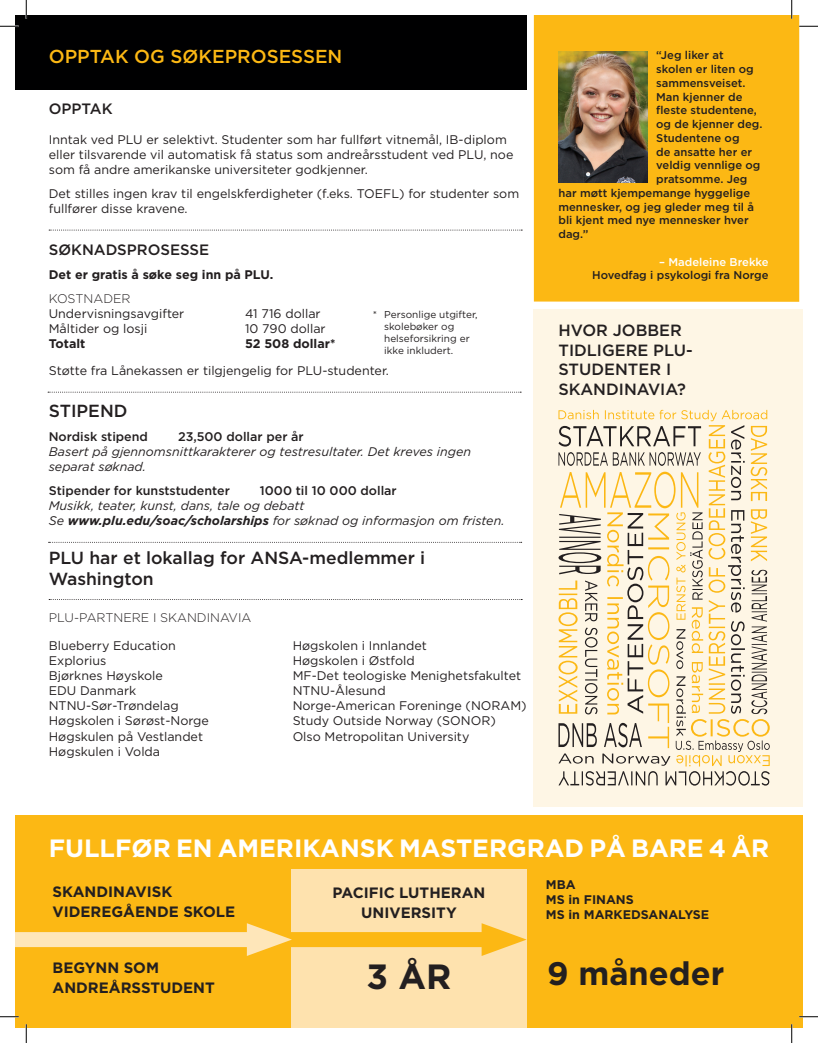
<style>
.page{position:relative;width:818px;height:1043px;background:#fff}
.page>*{position:absolute;margin:0;border:0;box-sizing:border-box;transform-origin:0 0}
.t1{font:700 35px "Gotham";color:#231f20}
.t2{font:700 32.5px "Gotham";color:#231f20}
.t3{font:700 25px "Gotham";color:#fff}
.t4{font:500 18.75px "Gotham";color:#fcb814}
.t5{font:500 17.5px/21px "Gotham";color:#231f20}
.t6{font:500 16.25px/19.5px "Gotham";color:#231f20}
.t7{font:700 15px/20px "Gotham";color:#231f20}
.Pa1{font:500 15px "Gotham";color:#231f20}
.Pa1-2{font:12.5px/15px "Gotham";color:#231f20}
.t8{font:italic 12.5px "Gotham";color:#231f20}
.Pa1-3{font:700 12.5px "Gotham";color:#231f20}
.t9{font:500 12.5px "Gotham";color:#231f20}
.t10{font:300 12.5px "Gotham";color:#231f20}
.t11{font:500 11.25px "Gotham";color:#231f20}
.t12{font:500 11.25px "Gotham";color:#fff}
.t13{font:10px "Gotham";color:#231f20}
.s1{font-weight:700}
</style>
<div class="page">
<div style="left:15px;top:15px;width:511px;height:74px;background:#000001"></div>
<div style="left:534px;top:15px;width:265px;height:287px;background:#fcb814"></div>
<img style="left:558px;top:51px;width:89px;height:131px">
<div style="left:534px;top:309px;width:268px;height:498px;background:#fef6e5"></div>
<svg style="left:48px;top:392px;width:473px;height:1px"></svg>
<div style="left:15px;top:815px;width:787px;height:213px;background:#fcb814"></div>
<svg style="left:49px;top:599px;width:473px;height:1px"></svg>
<svg style="left:49px;top:542px;width:472px;height:1px"></svg>
<svg style="left:558px;top:410px;width:211px;height:375px"></svg>
<div style="left:291px;top:870px;width:235px;height:158px;background:#fee2ae"></div>
<div style="left:49px;top:932px;width:450px;height:15px;background:#fcb814"></div>
<svg style="left:481px;top:923px;width:45px;height:33px"></svg>
<div style="left:15px;top:932px;width:250px;height:15px;background:#fee6b9"></div>
<svg style="left:247px;top:923px;width:45px;height:33px"></svg>
<svg style="left:49px;top:230px;width:473px;height:1px"></svg>
<svg style="left:0;top:25px;width:19px;height:2px"></svg>
<svg style="left:799px;top:25px;width:19px;height:2px"></svg>
<svg style="left:0;top:1015px;width:19px;height:2px"></svg>
<svg style="left:799px;top:1015px;width:19px;height:2px"></svg>
<svg style="left:25px;top:0;width:2px;height:19px"></svg>
<svg style="left:25px;top:1024px;width:2px;height:18px"></svg>
<svg style="left:790px;top:0;width:2px;height:19px"></svg>
<svg style="left:790px;top:1024px;width:2px;height:18px"></svg>
<p class="t4" style="left:49px;top:45px;width:295px">OPPTAK OG SØKEPROSESSEN</p>
<p class="Pa1" style="left:49px;top:100px;width:65px">OPPTAK</p>
<p class="Pa1-2" style="left:49px;top:132px;width:466px">Inntak ved PLU er selektivt. Studenter som har fullført vitnemål, IB-diplom eller tilsvarende vil automatisk få status som andreårsstudent ved PLU, noe som få andre amerikanske universiteter godkjenner.</p>
<p class="Pa1-2" style="left:49px;top:186px;width:472px">Det stilles ingen krav til engelskferdigheter (f.eks. TOEFL) for studenter som fullfører disse kravene.</p>
<p class="Pa1" style="left:49px;top:241px;width:162px">SØKNADSPROSESSE</p>
<p class="Pa1-3" style="left:49px;top:268px;width:226px">Det er gratis å søke seg inn på PLU.</p>
<p class="t10" style="left:49px;top:292px;width:83px">KOSTNADER</p>
<p class="Pa1-2" style="left:49px;top:306px;width:137px">Undervisningsavgifter</p>
<p class="Pa1-2" style="left:245px;top:306px;width:77px">41 716 dollar</p>
<p class="Pa1-2" style="left:49px;top:321px;width:100px">Måltider og losji</p>
<p class="Pa1-2" style="left:245px;top:321px;width:82px">10 790 dollar</p>
<p class="Pa1-3" style="left:49px;top:337px;width:38px">Totalt</p>
<p class="Pa1-3" style="left:245px;top:337px;width:92px">52 508 dollar*</p>
<p class="Pa1-2" style="left:49px;top:363px;width:342px">Støtte fra Lånekassen er tilgjengelig for PLU-studenter.</p>
<p class="t5" style="left:49px;top:400px;width:80px">STIPEND</p>
<p class="t9" style="left:49px;top:430px;width:101px">Nordisk stipend</p>
<p class="t9" style="left:178px;top:430px;width:127px">23,500 dollar per år</p>
<p class="t8" style="left:49px;top:445px;width:424px">Basert på gjennomsnittkarakterer og testresultater. Det kreves ingen</p>
<p class="t8" style="left:49px;top:460px;width:99px">separat søknad.</p>
<p class="t9" style="left:49px;top:484px;width:183px">Stipender for kunststudenter</p>
<p class="t9" style="left:260px;top:484px;width:138px">1000 til 10 000 dollar</p>
<p class="t8" style="left:49px;top:499px;width:257px">Musikk, teater, kunst, dans, tale og debatt</p>
<p class="t8" style="left:49px;top:514px;width:457px">Se <span class="s1">www.plu.edu/soac/scholarships</span> for søknad og informasjon om fristen.</p>
<p class="t5" style="left:49px;top:547px;width:378px">PLU har et lokallag for ANSA-medlemmer i<br>Washington</p>
<p class="t13" style="left:373px;top:309px;width:106px">* Personlige utgifter,</p>
<p class="t13" style="left:384px;top:321px;width:72px">skolebøker og</p>
<p class="t13" style="left:384px;top:333px;width:87px">helseforsikring er</p>
<p class="t13" style="left:384px;top:345px;width:71px">ikke inkludert.</p>
<p class="t10" style="left:49px;top:611px;width:204px">PLU-PARTNERE I SKANDINAVIA</p>
<p class="Pa1-2" style="left:49px;top:638px;width:129px">Blueberry Education</p>
<p class="Pa1-2" style="left:49px;top:653px;width:59px">Explorius</p>
<p class="Pa1-2" style="left:49px;top:668px;width:116px">Bjørknes Høyskole</p>
<p class="Pa1-2" style="left:49px;top:683px;width:89px">EDU Danmark</p>
<p class="Pa1-2" style="left:49px;top:698px;width:131px">NTNU-Sør-Trøndelag</p>
<p class="Pa1-2" style="left:49px;top:713px;width:162px">Høgskolen i Sørøst-Norge</p>
<p class="Pa1-2" style="left:49px;top:728px;width:156px">Høgskulen på Vestlandet</p>
<p class="Pa1-2" style="left:49px;top:743px;width:113px">Høgskulen i Volda</p>
<p class="Pa1-2" style="left:292px;top:638px;width:136px">Høgskolen i Innlandet</p>
<p class="Pa1-2" style="left:292px;top:653px;width:124px">Høgskolen i Østfold</p>
<p class="Pa1-2" style="left:292px;top:668px;width:230px">MF-Det teologiske Menighetsfakultet</p>
<p class="Pa1-2" style="left:292px;top:683px;width:94px">NTNU-Ålesund</p>
<p class="Pa1-2" style="left:292px;top:698px;width:235px">Norge-American Foreninge (NORAM)</p>
<p class="Pa1-2" style="left:292px;top:713px;width:205px">Study Outside Norway (SONOR)</p>
<p class="Pa1-2" style="left:292px;top:728px;width:178px">Olso Metropolitan University</p>
<p class="t11" style="left:656px;top:49px;width:69px">“Jeg liker at</p>
<p class="t11" style="left:656px;top:63px;width:99px">skolen er liten og</p>
<p class="t11" style="left:656px;top:76px;width:91px">sammensveiset.</p>
<p class="t11" style="left:656px;top:90px;width:88px">Man kjenner de</p>
<p class="t11" style="left:656px;top:104px;width:102px">fleste studentene,</p>
<p class="t11" style="left:656px;top:118px;width:108px">og de kjenner deg.</p>
<p class="t11" style="left:656px;top:131px;width:85px">Studentene og</p>
<p class="t11" style="left:656px;top:145px;width:97px">de ansatte her er</p>
<p class="t11" style="left:656px;top:159px;width:106px">veldig vennlige og</p>
<p class="t11" style="left:656px;top:173px;width:93px">pratsomme. Jeg</p>
<p class="t11" style="left:558px;top:186px;width:193px">har møtt kjempemange hyggelige</p>
<p class="t11" style="left:558px;top:200px;width:197px">mennesker, og jeg gleder meg til å</p>
<p class="t11" style="left:558px;top:214px;width:192px">bli kjent med nye mennesker hver</p>
<p class="t11" style="left:558px;top:228px;width:31px">dag.”</p>
<p class="t12" style="left:659px;top:255px;width:111px">– Madeleine Brekke</p>
<p class="t11" style="left:592px;top:269px;width:178px">Hovedfag i psykologi fra Norge</p>
<p class="t6" style="left:558px;top:320px;width:125px">HVOR JOBBER</p>
<p class="t6" style="left:558px;top:340px;width:136px">TIDLIGERE PLU-<br>STUDENTER I<br>SKANDINAVIA?</p>
<p class="t3" style="left:49px;top:834px;width:721px">FULLFØR EN AMERIKANSK MASTERGRAD PÅ BARE 4 ÅR</p>
<p class="t7" style="left:52px;top:881px;width:184px">SKANDINAVISK<br>VIDEREGÅENDE SKOLE</p>
<p class="Pa1-3" style="left:546px;top:877px;width:31px">MBA</p>
<p class="Pa1-3" style="left:546px;top:892px;width:89px">MS in FINANS</p>
<p class="Pa1-3" style="left:546px;top:907px;width:165px">MS in MARKEDSANALYSE</p>
<p class="t7" style="left:332px;top:882px;width:154px;text-align:center">PACIFIC LUTHERAN<br>UNIVERSITY</p>
<p class="t1" style="left:366px;top:956px;width:87px">3 ÅR</p>
<p class="t2" style="left:547px;top:954px;width:178px">9 måneder</p>
<p class="t7" style="left:52px;top:957px;width:164px">BEGYNN SOM<br>ANDREÅRSSTUDENT</p>
</div>
